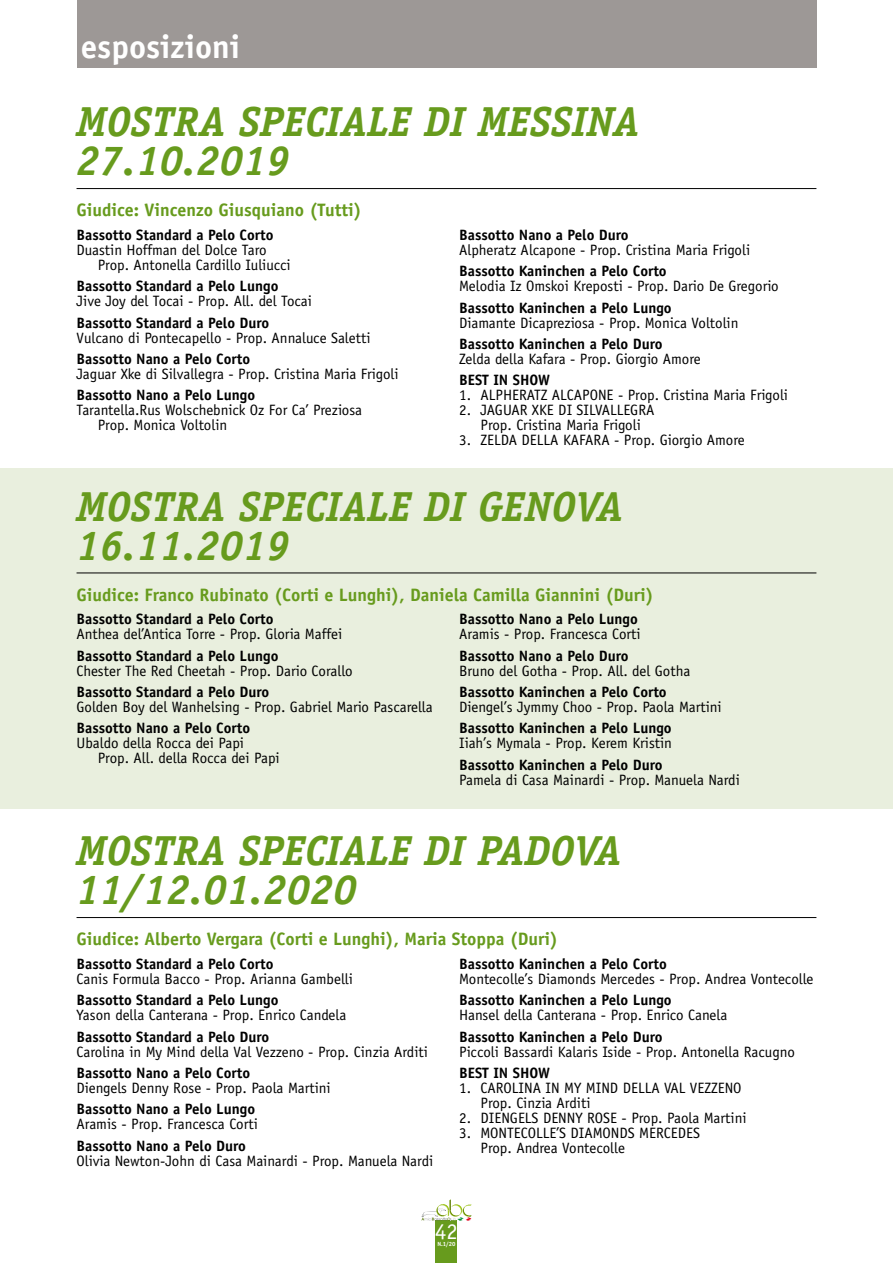
<style>
.page{position:relative;width:893px;height:1263px;background:#fff}
.page>*{position:absolute;margin:0;border:0;box-sizing:border-box;transform-origin:0 0}
.t1{font:italic 700 42px/39px "Officina Serif Std";color:#679b1d}
.t2{font:700 33px "Officina Sans Std";color:#fff}
.t3{font:22.5px "Officina Sans Std";color:#fff}
.t4{font:700 18px "Officina Sans Std";color:#679b1d}
.t5{font:15px/15px "Officina Sans Std";color:#000}
.t6{font:700 15px "Officina Sans Std";color:#000}
.t7{font:700 6px "Officina Sans Std";color:#fff}
</style>
<div class="page">
<div style="left:77px;top:0;width:739px;height:68px;background:#9d9896"></div>
<div style="left:436px;top:1220px;width:21px;height:43px;background:#679b1d"></div>
<svg style="left:421px;top:1199px;width:51px;height:22px"></svg>
<div style="left:0;top:468px;width:893px;height:340px;background:#e9efde"></div>
<hr style="left:77px;top:188px;width:739px;height:1px;background:#000">
<hr style="left:77px;top:573px;width:739px;height:1px;background:#000">
<hr style="left:77px;top:917px;width:739px;height:1px;background:#000">
<h2 class="t2" style="left:81px;top:26px;width:161px">esposizioni</h2>
<h1 class="t1" style="left:77px;top:103px;width:565px">MOSTRA SPECIALE DI MESSINA<br>27.10.2019</h1>
<p class="t4" style="left:77px;top:199px;width:287px">Giudice: Vincenzo Giusquiano (Tutti)</p>
<p class="t6" style="left:77px;top:225px;width:198px">Bassotto Standard a Pelo Corto</p>
<p class="t5" style="left:98px;top:242px;width:194px;text-indent:-21px">Duastin Hoffman del Dolce Taro<br>Prop. Antonella Cardillo Iuliucci</p>
<p class="t6" style="left:77px;top:277px;width:203px">Bassotto Standard a Pelo Lungo</p>
<p class="t5" style="left:77px;top:294px;width:237px">Jive Joy del Tocai - Prop. All. del Tocai</p>
<p class="t6" style="left:77px;top:313px;width:194px">Bassotto Standard a Pelo Duro</p>
<p class="t5" style="left:77px;top:330px;width:295px">Vulcano di Pontecapello - Prop. Annaluce Saletti</p>
<p class="t6" style="left:77px;top:349px;width:175px">Bassotto Nano a Pelo Corto</p>
<p class="t5" style="left:77px;top:366px;width:324px">Jaguar Xke di Silvallegra - Prop. Cristina Maria Frigoli</p>
<p class="t6" style="left:77px;top:386px;width:180px">Bassotto Nano a Pelo Lungo</p>
<p class="t5" style="left:98px;top:403px;width:266px;text-indent:-21px">Tarantella.Rus Wolschebnick Oz For Ca’ Preziosa<br>Prop. Monica Voltolin</p>
<p class="t6" style="left:459px;top:225px;width:171px">Bassotto Nano a Pelo Duro</p>
<p class="t5" style="left:459px;top:242px;width:292px">Alpheratz Alcapone - Prop. Cristina Maria Frigoli</p>
<p class="t6" style="left:459px;top:262px;width:209px">Bassotto Kaninchen a Pelo Corto</p>
<p class="t5" style="left:459px;top:279px;width:321px">Melodia Iz Omskoi Kreposti - Prop. Dario De Gregorio</p>
<p class="t6" style="left:459px;top:298px;width:214px">Bassotto Kaninchen a Pelo Lungo</p>
<p class="t5" style="left:459px;top:315px;width:281px">Diamante Dicapreziosa - Prop. Monica Voltolin</p>
<p class="t6" style="left:459px;top:334px;width:205px">Bassotto Kaninchen a Pelo Duro</p>
<p class="t5" style="left:459px;top:351px;width:243px">Zelda della Kafara - Prop. Giorgio Amore</p>
<p class="t6" style="left:459px;top:371px;width:92px">BEST IN SHOW</p>
<p class="t5" style="left:459px;top:388px;width:330px">1. ALPHERATZ ALCAPONE - Prop. Cristina Maria Frigoli</p>
<p class="t5" style="left:459px;top:403px;width:197px;text-align:center">2. JAGUAR XKE DI SILVALLEGRA<br>Prop. Cristina Maria Frigoli</p>
<p class="t5" style="left:459px;top:433px;width:287px">3. ZELDA DELLA KAFARA - Prop. Giorgio Amore</p>
<h1 class="t1" style="left:77px;top:487px;width:548px">MOSTRA SPECIALE DI GENOVA<br>16.11.2019</h1>
<p class="t4" style="left:77px;top:583px;width:579px">Giudice: Franco Rubinato (Corti e Lunghi), Daniela Camilla Giannini (Duri)</p>
<p class="t6" style="left:77px;top:610px;width:198px">Bassotto Standard a Pelo Corto</p>
<p class="t5" style="left:77px;top:627px;width:267px">Anthea del’Antica Torre - Prop. Gloria Maffei</p>
<p class="t6" style="left:77px;top:646px;width:203px">Bassotto Standard a Pelo Lungo</p>
<p class="t5" style="left:77px;top:663px;width:278px">Chester The Red Cheetah - Prop. Dario Corallo</p>
<p class="t6" style="left:77px;top:682px;width:194px">Bassotto Standard a Pelo Duro</p>
<p class="t5" style="left:77px;top:699px;width:358px">Golden Boy del Wanhelsing - Prop. Gabriel Mario Pascarella</p>
<p class="t6" style="left:77px;top:719px;width:175px">Bassotto Nano a Pelo Corto</p>
<p class="t5" style="left:98px;top:736px;width:183px;text-indent:-21px">Ubaldo della Rocca dei Papi<br>Prop. All. della Rocca dei Papi</p>
<p class="t6" style="left:459px;top:610px;width:180px">Bassotto Nano a Pelo Lungo</p>
<p class="t5" style="left:459px;top:627px;width:183px">Aramis - Prop. Francesca Corti</p>
<p class="t6" style="left:459px;top:646px;width:171px">Bassotto Nano a Pelo Duro</p>
<p class="t5" style="left:459px;top:663px;width:233px">Bruno del Gotha - Prop. All. del Gotha</p>
<p class="t6" style="left:459px;top:682px;width:209px">Bassotto Kaninchen a Pelo Corto</p>
<p class="t5" style="left:459px;top:699px;width:264px">Diengel’s Jymmy Choo - Prop. Paola Martini</p>
<p class="t6" style="left:459px;top:719px;width:214px">Bassotto Kaninchen a Pelo Lungo</p>
<p class="t5" style="left:459px;top:736px;width:214px">Iiah’s Mymala - Prop. Kerem Kristin</p>
<p class="t6" style="left:459px;top:755px;width:205px">Bassotto Kaninchen a Pelo Duro</p>
<p class="t5" style="left:459px;top:772px;width:282px">Pamela di Casa Mainardi - Prop. Manuela Nardi</p>
<h1 class="t1" style="left:77px;top:832px;width:547px">MOSTRA SPECIALE DI PADOVA<br>11/12.01.2020</h1>
<p class="t4" style="left:77px;top:928px;width:483px">Giudice: Alberto Vergara (Corti e Lunghi), Maria Stoppa (Duri)</p>
<p class="t6" style="left:77px;top:954px;width:198px">Bassotto Standard a Pelo Corto</p>
<p class="t5" style="left:77px;top:971px;width:278px">Canis Formula Bacco - Prop. Arianna Gambelli</p>
<p class="t6" style="left:77px;top:991px;width:203px">Bassotto Standard a Pelo Lungo</p>
<p class="t5" style="left:77px;top:1008px;width:271px">Yason della Canterana - Prop. Enrico Candela</p>
<p class="t6" style="left:77px;top:1027px;width:194px">Bassotto Standard a Pelo Duro</p>
<p class="t5" style="left:77px;top:1044px;width:353px">Carolina in My Mind della Val Vezzeno - Prop. Cinzia Arditi</p>
<p class="t6" style="left:77px;top:1063px;width:175px">Bassotto Nano a Pelo Corto</p>
<p class="t5" style="left:77px;top:1080px;width:256px">Diengels Denny Rose - Prop. Paola Martini</p>
<p class="t6" style="left:77px;top:1100px;width:180px">Bassotto Nano a Pelo Lungo</p>
<p class="t5" style="left:77px;top:1117px;width:183px">Aramis - Prop. Francesca Corti</p>
<p class="t6" style="left:77px;top:1136px;width:171px">Bassotto Nano a Pelo Duro</p>
<p class="t5" style="left:77px;top:1153px;width:358px">Olivia Newton-John di Casa Mainardi - Prop. Manuela Nardi</p>
<p class="t6" style="left:459px;top:954px;width:209px">Bassotto Kaninchen a Pelo Corto</p>
<p class="t5" style="left:459px;top:971px;width:356px">Montecolle’s Diamonds Mercedes - Prop. Andrea Vontecolle</p>
<p class="t6" style="left:459px;top:991px;width:214px">Bassotto Kaninchen a Pelo Lungo</p>
<p class="t5" style="left:459px;top:1007px;width:270px">Hansel della Canterana - Prop. Enrico Canela</p>
<p class="t6" style="left:459px;top:1027px;width:205px">Bassotto Kaninchen a Pelo Duro</p>
<p class="t5" style="left:459px;top:1044px;width:337px">Piccoli Bassardi Kalaris Iside - Prop. Antonella Racugno</p>
<p class="t6" style="left:459px;top:1063px;width:92px">BEST IN SHOW</p>
<p class="t5" style="left:480px;top:1080px;width:262px;text-indent:-21px">1. CAROLINA IN MY MIND DELLA VAL VEZZENO<br>Prop. Cinzia Arditi</p>
<p class="t5" style="left:459px;top:1110px;width:289px">2. DIENGELS DENNY ROSE - Prop. Paola Martini</p>
<p class="t5" style="left:480px;top:1125px;width:221px;text-indent:-21px">3. MONTECOLLE’S DIAMONDS MERCEDES<br>Prop. Andrea Vontecolle</p>
<h3 class="t3" style="left:435px;top:1218px;width:24px">42</h3>
<p class="t7" style="left:437px;top:1240px;width:20px">N.1/20</p>
</div>
